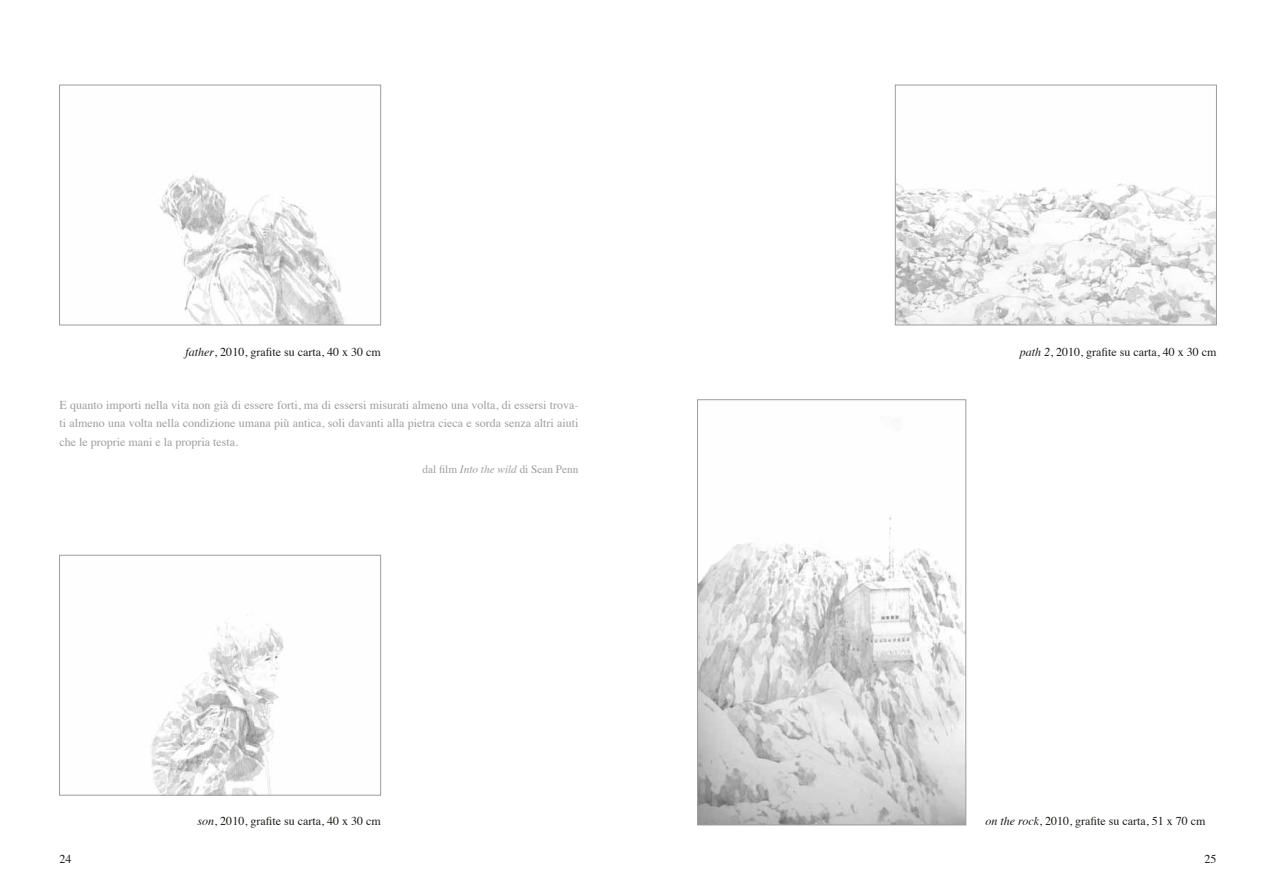
<style>
.page{position:relative;width:1276px;height:893px;background:#fff}
.page>*{position:absolute;margin:0;border:0;box-sizing:border-box;transform-origin:0 0}
.t1{font:12px/18.8px "Times";color:#9d9d9d;text-align:justify}
.t2{font:12px "Times";color:#1a1a18}
.t3{font:11.25px "Times";color:#9d9d9d}
.s1{font-style:italic}
</style>
<div class="page">
<img style="left:699px;top:517px;width:265px;height:306px">
<div style="left:697px;top:399px;width:269px;height:426px;border:1px solid #9d9d9d"></div>
<img style="left:159px;top:174px;width:186px;height:149px">
<div style="left:59px;top:85px;width:322px;height:240px;border:1px solid #9d9d9d"></div>
<img style="left:150px;top:622px;width:134px;height:171px">
<div style="left:59px;top:555px;width:322px;height:240px;border:1px solid #9d9d9d"></div>
<img style="left:897px;top:183px;width:317px;height:140px">
<div style="left:895px;top:85px;width:321px;height:240px;border:1px solid #9d9d9d"></div>
<p class="t2" style="left:186px;top:341px;width:196px"><span class="s1">father</span>, 2010, grafite su carta, 40 x 30 cm</p>
<p class="t1" style="left:60px;top:394px;width:520px">E quanto importi nella vita non già di essere forti, ma di essersi misurati almeno una volta, di essersi trova&shy;ti almeno una volta nella condizione umana più antica, soli davanti alla pietra cieca e sorda senza altri aiuti che le proprie mani e la propria testa.</p>
<p class="t3" style="left:422px;top:459px;width:157px">dal film <span class="s1">Into the wild</span> di Sean Penn</p>
<p class="t2" style="left:198px;top:810px;width:184px"><span class="s1">son</span>, 2010, grafite su carta, 40 x 30 cm</p>
<p class="t2" style="left:1019px;top:340px;width:198px"><span class="s1">path 2</span>, 2010, grafite su carta, 40 x 30 cm</p>
<p class="t2" style="left:985px;top:810px;width:221px"><span class="s1">on the rock</span>, 2010, grafite su carta, 51 x 70 cm</p>
<p class="t2" style="left:60px;top:848px;width:13px">24</p>
<p class="t2" style="left:1204px;top:848px;width:13px">25</p>
</div>
